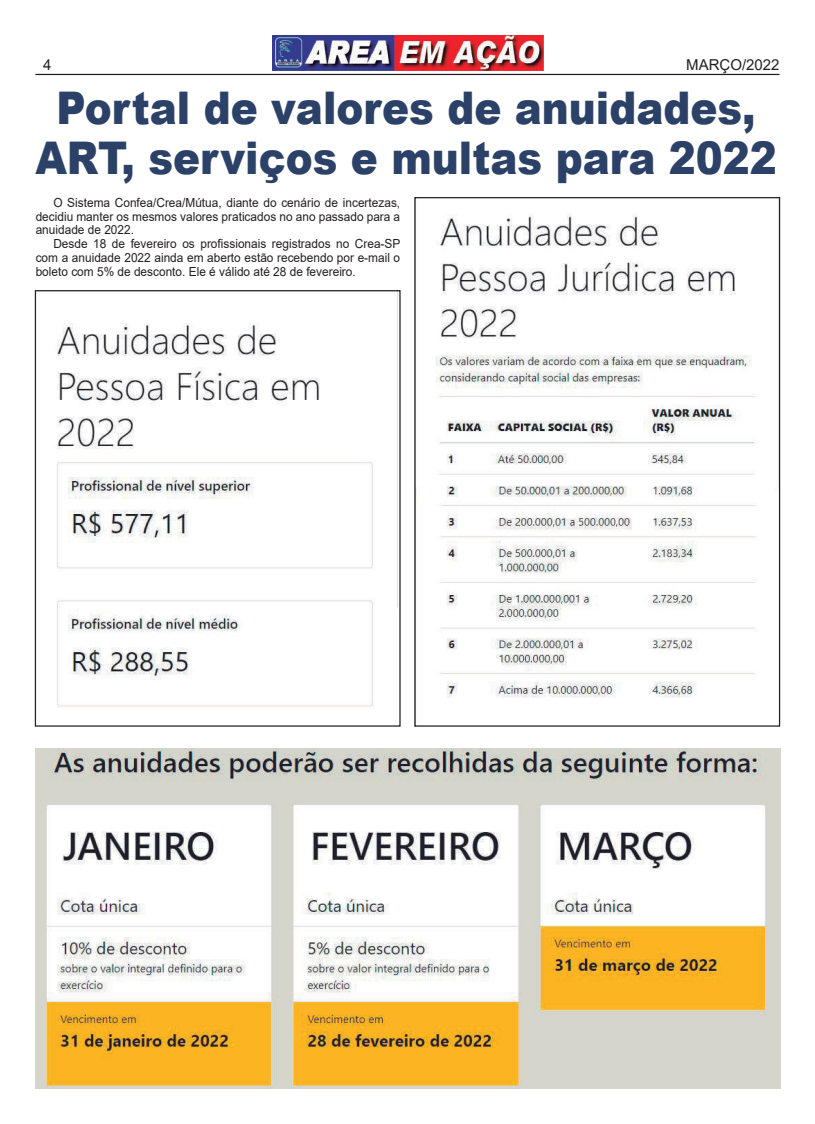
<style>
.page{position:relative;width:815px;height:1124px;background:#fff}
.page>*{position:absolute;margin:0;border:0;box-sizing:border-box;transform-origin:0 0}
.t1{font:45px/49.5px "Arial MT Black";color:#2b4167;text-align:center;scale:.9 1}
.t2{font:15px "Arial";color:#231f20}
.t3{font:12.5px/13.8px "Arial";color:#231f20;text-align:justify;scale:.95 1}
</style>
<div class="page">
<img style="left:273px;top:35px;width:270px;height:36px">
<hr style="left:35px;top:74px;width:745px;height:1px;background:#231f20">
<img style="left:57px;top:292px;width:341px;height:415px">
<div style="left:35px;top:290px;width:366px;height:436px;border:1px solid #231f20"></div>
<img style="left:416px;top:213px;width:340px;height:511px">
<img style="left:35px;top:748px;width:745px;height:340px">
<p class="t2" style="left:43px;top:55px;width:10px">4</p>
<p class="t2" style="left:686px;top:55px;width:95px">MARÇO/2022</p>
<h1 class="t1" style="left:35px;top:84px;width:825px">Portal de valores de anuidades,<br>ART, serviços e multas para 2022</h1>
<p class="t3" style="left:36px;top:195px;width:385px;text-indent:18px">O Sistema Confea/Crea/Mútua, diante do cenário de incertezas, decidiu manter os mesmos valores praticados no ano passado para a anuidade de 2022.</p>
<p class="t3" style="left:36px;top:237px;width:385px;text-indent:18px">Desde 18 de fevereiro os profissionais registrados no Crea-SP com a anuidade 2022 ainda em aberto estão recebendo por e-mail o boleto com 5% de desconto. Ele é válido até 28 de fevereiro.</p>
</div>
